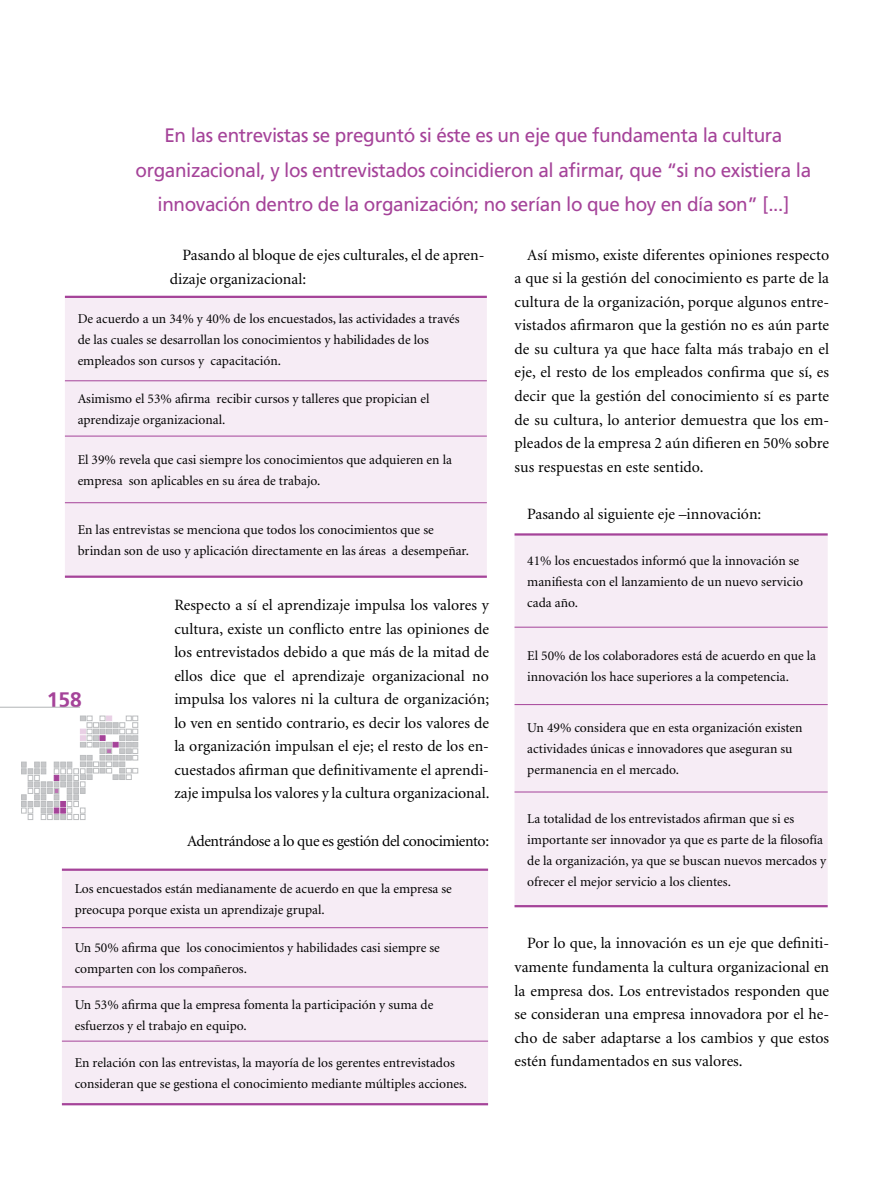
<style>
.page{position:relative;width:893px;height:1191px;background:#fff}
.page>*{position:absolute;margin:0;border:0;box-sizing:border-box;transform-origin:0 0}
.t1{font:700 21px "Frutiger";color:#a54399}
.t2{font:19.5px/34.5px "Frutiger";letter-spacing:-.02em;color:#a54399;text-align:center}
.t3{font:15.75px/23.5px "Minion";color:#000;text-align:justify}
.t4{font:15.75px "Minion";letter-spacing:-.025em;color:#000}
.t5{font:13.5px/21px "Minion";color:#000}
</style>
<div class="page">
<hr style="left:0;top:707px;width:80px;height:1px;background:#b1b4b6">
<svg style="left:21px;top:716px;width:117px;height:103px"></svg>
<div style="left:514px;top:535px;width:314px;height:370px;background:#f6ecf5"></div>
<hr style="left:514px;top:533px;width:314px;height:2px;background:#a54399">
<hr style="left:514px;top:627px;width:314px;height:1px;background:#a54399">
<hr style="left:514px;top:704px;width:314px;height:1px;background:#a54399">
<hr style="left:514px;top:791px;width:314px;height:1px;background:#a54399">
<hr style="left:514px;top:905px;width:314px;height:2px;background:#a54399">
<div style="left:62px;top:871px;width:426px;height:232px;background:#f6ecf5"></div>
<hr style="left:62px;top:868px;width:426px;height:3px;background:#a54399">
<hr style="left:62px;top:927px;width:426px;height:1px;background:#a54399">
<hr style="left:62px;top:986px;width:426px;height:1px;background:#a54399">
<hr style="left:62px;top:1040px;width:426px;height:1px;background:#a54399">
<hr style="left:62px;top:1103px;width:426px;height:2px;background:#a54399">
<div style="left:65px;top:298px;width:422px;height:277px;background:#f6ecf5"></div>
<hr style="left:65px;top:296px;width:422px;height:2px;background:#a54399">
<hr style="left:65px;top:380px;width:422px;height:1px;background:#a54399">
<hr style="left:65px;top:436px;width:422px;height:1px;background:#a54399">
<hr style="left:65px;top:502px;width:422px;height:1px;background:#a54399">
<hr style="left:65px;top:575px;width:422px;height:3px;background:#a54399">
<h2 class="t2" style="left:136px;top:118px;width:677px">En las entrevistas se preguntó si éste es un eje que fundamenta la cultura organizacional, y los entrevistados coincidieron al afirmar, que “si no existiera la innovación dentro de la organización; no serían lo que hoy en día son” [...]</h2>
<p class="t3" style="left:170px;top:244px;width:316px;text-indent:13px">Pasando al bloque de ejes culturales, el de apren&shy;dizaje organizacional:</p>
<p class="t5" style="left:78px;top:308px;width:383px">De acuerdo a un 34% y 40% de los encuestados, las actividades a través de las cuales se desarrollan los conocimientos y habilidades de los empleados son cursos y capacitación.</p>
<p class="t5" style="left:78px;top:389px;width:353px">Asimismo el 53% afirma recibir cursos y talleres que propician el aprendizaje organizacional.</p>
<p class="t5" style="left:78px;top:450px;width:376px">El 39% revela que casi siempre los conocimientos que adquieren en la empresa son aplicables en su área de trabajo.</p>
<p class="t5" style="left:78px;top:520px;width:393px">En las entrevistas se menciona que todos los conocimientos que se brindan son de uso y aplicación directamente en las áreas a desempeñar.</p>
<p class="t3" style="left:174px;top:594px;width:317px">Respecto a sí el aprendizaje impulsa los valores y cultura, existe un conflicto entre las opiniones de los entrevistados debido a que más de la mitad de ellos dice que el aprendizaje organizacional no impulsa los valores ni la cultura de organización; lo ven en sentido contrario, es decir los valores de la organización impulsan el eje; el resto de los en&shy;cuestados afirman que definitivamente el aprendi&shy;zaje impulsa los valores y la cultura organizacional.</p>
<p class="t4" style="left:187px;top:832px;width:304px">Adentrándose a lo que es gestión del conocimiento:</p>
<p class="t5" style="left:75px;top:879px;width:379px">Los encuestados están medianamente de acuerdo en que la empresa se preocupa porque exista un aprendizaje grupal.</p>
<p class="t5" style="left:75px;top:937px;width:367px">Un 50% afirma que los conocimientos y habilidades casi siempre se comparten con los compañeros.</p>
<p class="t5" style="left:75px;top:994px;width:360px">Un 53% afirma que la empresa fomenta la participación y suma de esfuerzos y el trabajo en equipo.</p>
<p class="t5" style="left:75px;top:1053px;width:394px">En relación con las entrevistas, la mayoría de los gerentes entrevistados consideran que se gestiona el conocimiento mediante múltiples acciones.</p>
<h1 class="t1" style="left:47px;top:687px;width:37px">158</h1>
<p class="t3" style="left:514px;top:243px;width:316px;text-indent:13px">Así mismo, existe diferentes opiniones respecto a que si la gestión del conocimiento es parte de la cultura de la organización, porque algunos entre&shy;vistados afirmaron que la gestión no es aún parte de su cultura ya que hace falta más trabajo en el eje, el resto de los empleados confirma que sí, es decir que la gestión del conocimiento sí es parte de su cultura, lo anterior demuestra que los em&shy;pleados de la empresa 2 aún difieren en 50% sobre sus respuestas en este sentido.</p>
<p class="t3" style="left:527px;top:502px;width:236px">Pasando al siguiente eje –innovación:</p>
<p class="t5" style="left:527px;top:550px;width:277px">41% los encuestados informó que la innovación se manifiesta con el lanzamiento de un nuevo servicio cada año.</p>
<p class="t5" style="left:527px;top:646px;width:290px">El 50% de los colaboradores está de acuerdo en que la innovación los hace superiores a la competencia.</p>
<p class="t5" style="left:527px;top:718px;width:277px">Un 49% considera que en esta organización existen actividades únicas e innovadores que aseguran su permanencia en el mercado.</p>
<p class="t5" style="left:527px;top:808px;width:300px">La totalidad de los entrevistados afirman que si es importante ser innovador ya que es parte de la filosofía de la organización, ya que se buscan nuevos mercados y ofrecer el mejor servicio a los clientes.</p>
<p class="t3" style="left:514px;top:932px;width:316px;text-indent:13px">Por lo que, la innovación es un eje que definiti&shy;vamente fundamenta la cultura organizacional en la empresa dos. Los entrevistados responden que se consideran una empresa innovadora por el he&shy;cho de saber adaptarse a los cambios y que estos estén fundamentados en sus valores.</p>
</div>
